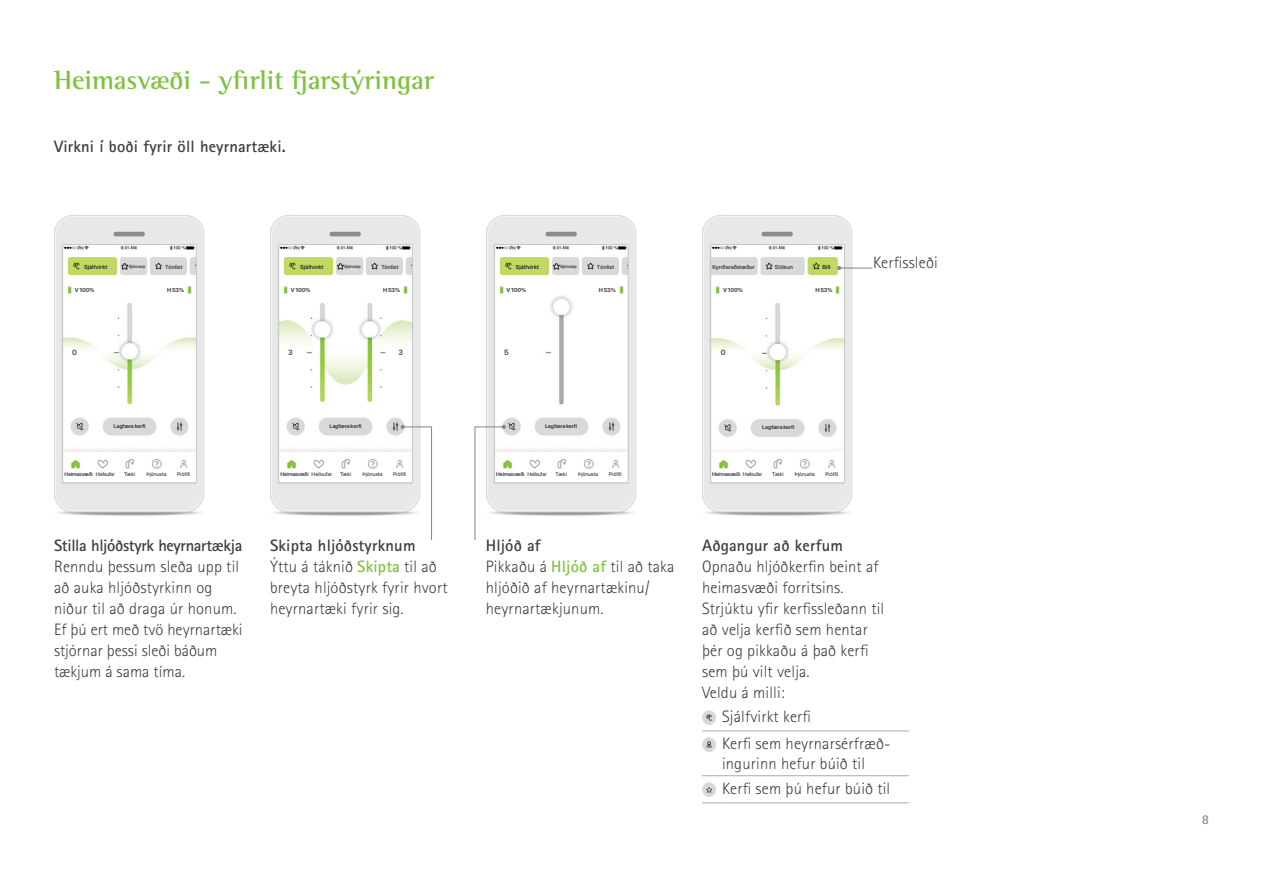
<style>
.page{position:relative;width:1263px;height:893px;background:#fff}
.page>*{position:absolute;margin:0;border:0;box-sizing:border-box;transform-origin:0 0}
.t1{font:700 27px "Rotis Semi Serif Pro";color:#7fc241}
.t2{font:300 16.5px/21px "Rotis Sans Serif Pro";letter-spacing:.01em;color:#3f3d36}
.t3{font:700 16.5px "Rotis Sans Serif Pro";letter-spacing:.01em;color:#3f3d36}
.t4{font:700 16.5px "Rotis Sans Serif Pro";letter-spacing:-.02em;color:#3f3d36}
.t5{font:700 13.5px "Rotis Sans Serif Pro";color:#8b8b83}
.t6{font:600 7.5px "SF Pro Display";color:#3f3d36}
.t7{font:700 5.7px "SF Pro Display";letter-spacing:-.02em;color:#3f3d36}
.t8{font:600 5.7px "SF Pro Display";letter-spacing:.025em;color:#231f20}
.t9{font:600 5.7px "SF Pro Display";letter-spacing:.025em;color:#383b39}
.t10{font:600 5.7px "SF Pro Display";letter-spacing:-.01em;color:#383b39}
.t11{font:500 5.4px "SF Pro Display";letter-spacing:-.02em;color:#231f20}
.t12{font:5.4px "SF Pro Display";letter-spacing:.01em;color:#231f20}
.t13{font:700 5.4px "SF Pro Display";letter-spacing:-.005em;color:#383b39}
.t14{font:600 4.5px "SF Pro Display";letter-spacing:-.03em;color:#383b39}
.s1{font-weight:400}
.s2{font-weight:700}
.s3{font-weight:700;color:#7fc241}
</style>
<div class="page">
<img style="left:54px;top:215px;width:150px;height:301px">
<img style="left:702px;top:215px;width:150px;height:301px">
<img style="left:270px;top:215px;width:150px;height:301px">
<img style="left:486px;top:215px;width:150px;height:301px">
<img style="left:64px;top:246px;width:131px;height:235px">
<div style="left:62px;top:244px;width:135px;height:239px;border:1px solid #c4c6c8"></div>
<img style="left:712px;top:246px;width:131px;height:235px">
<div style="left:710px;top:244px;width:135px;height:239px;border:1px solid #c4c6c8"></div>
<img style="left:280px;top:246px;width:131px;height:235px">
<div style="left:278px;top:244px;width:135px;height:239px;border:1px solid #c4c6c8"></div>
<img style="left:496px;top:246px;width:130px;height:235px">
<div style="left:494px;top:244px;width:134px;height:239px;border:1px solid #c4c6c8"></div>
<svg style="left:553px;top:262px;width:12px;height:9px"></svg>
<svg style="left:337px;top:262px;width:12px;height:9px"></svg>
<svg style="left:122px;top:262px;width:11px;height:9px"></svg>
<svg style="left:702px;top:731px;width:20px;height:1px"></svg>
<hr style="left:722px;top:731px;width:187px;height:1px;background:#a8a9ad">
<svg style="left:702px;top:775px;width:20px;height:1px"></svg>
<hr style="left:722px;top:775px;width:187px;height:1px;background:#a8a9ad">
<svg style="left:702px;top:803px;width:20px;height:1px"></svg>
<hr style="left:722px;top:803px;width:187px;height:1px;background:#a8a9ad">
<img style="left:702px;top:711px;width:14px;height:13px">
<img style="left:702px;top:738px;width:14px;height:13px">
<img style="left:702px;top:782px;width:14px;height:14px">
<svg style="left:474px;top:425px;width:32px;height:115px"></svg>
<svg style="left:401px;top:425px;width:31px;height:115px"></svg>
<hr style="left:839px;top:267px;width:33px;height:2px;background:#8b8b83">
<svg style="left:837px;top:266px;width:4px;height:4px"></svg>
<h1 class="t1" style="left:54px;top:63px;width:382px">Heimasvæði - yfirlit fjarstýringar</h1>
<p class="t3" style="left:54px;top:136px;width:233px">Virkni í boði fyrir öll heyrnartæki.</p>
<p class="t9" style="left:165px;top:263px;width:19px">Tónlist</p>
<p class="t9" style="left:381px;top:263px;width:19px">Tónlist</p>
<p class="t14" style="left:560px;top:264px;width:18px">Sjónvarp</p>
<p class="t9" style="left:597px;top:263px;width:19px">Tónlist</p>
<p class="t10" style="left:713px;top:263px;width:44px">Kyrrðaraðstæður</p>
<p class="t9" style="left:775px;top:263px;width:20px">Slökun</p>
<p class="t7" style="left:167px;top:287px;width:19px">H 53%</p>
<p class="t7" style="left:383px;top:287px;width:19px">H 53%</p>
<p class="t7" style="left:599px;top:287px;width:19px">H 53%</p>
<p class="t7" style="left:815px;top:287px;width:19px">H 53%</p>
<p class="t8" style="left:84px;top:263px;width:25px">Sjálfvirkt</p>
<p class="t8" style="left:300px;top:263px;width:25px">Sjálfvirkt</p>
<p class="t8" style="left:516px;top:263px;width:25px">Sjálfvirkt</p>
<p class="t8" style="left:822px;top:263px;width:9px">Bíll</p>
<p class="t14" style="left:129px;top:264px;width:18px">Sjónvarp</p>
<p class="t14" style="left:344px;top:264px;width:18px">Sjónvarp</p>
<p class="t7" style="left:75px;top:287px;width:21px">V 100%</p>
<p class="t7" style="left:291px;top:287px;width:21px">V 100%</p>
<p class="t7" style="left:506px;top:287px;width:21px">V 100%</p>
<p class="t7" style="left:723px;top:287px;width:21px">V 100%</p>
<p class="t6" style="left:72px;top:348px;width:6px">0</p>
<p class="t6" style="left:288px;top:348px;width:6px">3</p>
<p class="t6" style="left:398px;top:348px;width:6px">3</p>
<p class="t6" style="left:504px;top:348px;width:6px">5</p>
<p class="t6" style="left:721px;top:348px;width:6px">0</p>
<p class="t13" style="left:113px;top:423px;width:34px">Lagfæra kerfi</p>
<p class="t13" style="left:329px;top:423px;width:34px">Lagfæra kerfi</p>
<p class="t13" style="left:545px;top:423px;width:34px">Lagfæra kerfi</p>
<p class="t13" style="left:762px;top:424px;width:34px">Lagfæra kerfi</p>
<p class="t11" style="left:65px;top:471px;width:52px">Heimasvæði <span class="s1">Heilsufar</span></p>
<p class="t12" style="left:124px;top:471px;width:13px">Tæki</p>
<p class="t12" style="left:146px;top:471px;width:22px">Þjónusta</p>
<p class="t12" style="left:177px;top:471px;width:14px">Prófíll</p>
<p class="t11" style="left:280px;top:471px;width:53px">Heimasvæði <span class="s1">Heilsufar</span></p>
<p class="t12" style="left:340px;top:471px;width:13px">Tæki</p>
<p class="t12" style="left:362px;top:471px;width:22px">Þjónusta</p>
<p class="t12" style="left:393px;top:471px;width:14px">Prófíll</p>
<p class="t11" style="left:496px;top:471px;width:52px">Heimasvæði <span class="s1">Heilsufar</span></p>
<p class="t12" style="left:556px;top:471px;width:13px">Tæki</p>
<p class="t12" style="left:578px;top:471px;width:22px">Þjónusta</p>
<p class="t12" style="left:609px;top:471px;width:14px">Prófíll</p>
<p class="t11" style="left:712px;top:471px;width:52px">Heimasvæði <span class="s1">Heilsufar</span></p>
<p class="t12" style="left:772px;top:471px;width:13px">Tæki</p>
<p class="t12" style="left:795px;top:471px;width:22px">Þjónusta</p>
<p class="t12" style="left:825px;top:471px;width:14px">Prófíll</p>
<p class="t2" style="left:873px;top:252px;width:66px">Kerfissleði</p>
<p class="t4" style="left:54px;top:535px;width:190px">Stilla hljóðstyrk heyrnartækja</p>
<p class="t2" style="left:54px;top:556px;width:190px">Renndu þessum sleða upp til að auka hljóðstyrkinn og niður til að draga úr honum.<br>Ef þú ert með tvö heyrnartæki stjórnar þessi sleði báðum tækjum á sama tíma.</p>
<p class="t2" style="left:270px;top:535px;width:179px"><span class="s2">Skipta hljóðstyrknum<br></span>Ýttu á táknið <span class="s3">Skipta</span> til að breyta hljóðstyrk fyrir hvort heyrnartæki fyrir sig.</p>
<p class="t2" style="left:486px;top:535px;width:190px"><span class="s2">Hljóð af<br></span>Pikkaðu á <span class="s3">Hljóð af</span> til að taka hljóðið af heyrnartækinu/ heyrnartækjunum.</p>
<p class="t3" style="left:702px;top:535px;width:142px">Aðgangur að kerfum</p>
<p class="t2" style="left:702px;top:556px;width:184px">Opnaðu hljóðkerfin beint af heimasvæði forritsins.<br>Strjúktu yfir kerfissleðann til að velja kerfið sem hentar þér og pikkaðu á það kerfi sem þú vilt velja.<br>Veldu á milli:</p>
<p class="t2" style="left:722px;top:703px;width:168px;line-height:27.2px">Sjálfvirkt kerfi<br>Kerfi sem heyrnarsérfræð-</p>
<p class="t2" style="left:722px;top:751px;width:170px;line-height:25px">ingurinn hefur búið til<br>Kerfi sem þú hefur búið til</p>
<p class="t5" style="left:1202px;top:811px;width:9px">8</p>
</div>
